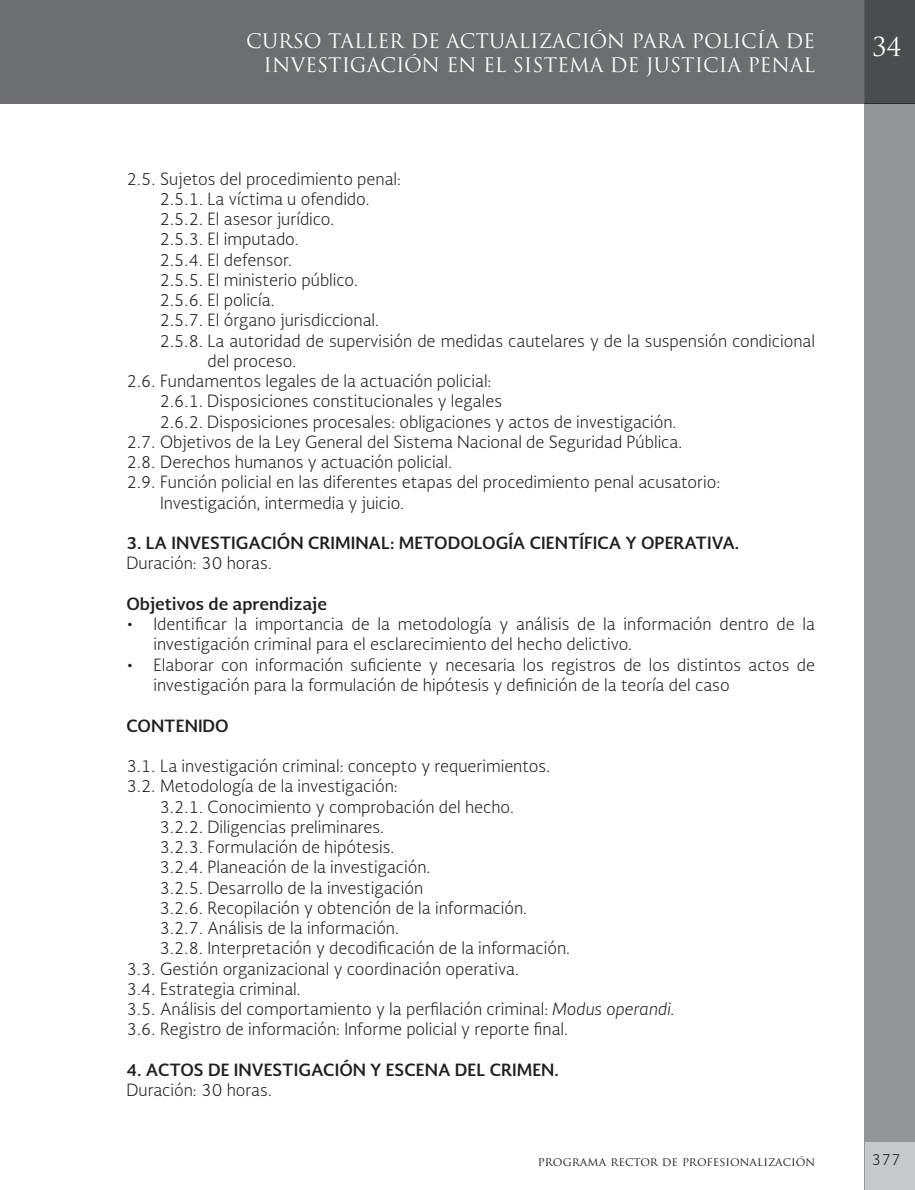
<style>
.page{position:relative;width:915px;height:1190px;background:#fff}
.page>*{position:absolute;margin:0;border:0;box-sizing:border-box;transform-origin:0 0}
.t1{font:25.5px "Trajan Pro";color:#fff}
.t2{font:19.5px/23.4px "Trajan Pro";color:#fff;text-align:right}
.t3{font:300 16.5px/20.2px "Soberana Sans";color:#231f20}
.t4{font:700 16.5px "Soberana Sans";color:#231f20}
.t5{font:300 15px "Soberana Sans";color:#231f20}
.t6{font:12px "Trajan Pro";color:#231f20}
.s1{font-style:italic}
</style>
<div class="page">
<div style="left:0;top:0;width:864px;height:104px;background:#6d6e71"></div>
<div style="left:864px;top:104px;width:50px;height:1086px;background:#939598"></div>
<div style="left:864px;top:0;width:50px;height:104px;background:#4b4c4d"></div>
<div style="left:865px;top:1142px;width:49px;height:48px;background:#c7c8ca"></div>
<p class="t2" style="left:246px;top:30px;width:570px">CURSO TALLER DE ACTUALIZACIÓN PARA POLICÍA DE<br>INVESTIGACIÓN EN EL SISTEMA DE JUSTICIA PENAL</p>
<p class="t3" style="left:126px;top:170px;width:276px">2.5. Sujetos del procedimiento penal:</p>
<p class="t3" style="left:159px;top:190px;width:212px">2.5.1. La víctima u ofendido.</p>
<p class="t3" style="left:159px;top:210px;width:176px">2.5.2. El asesor jurídico.</p>
<p class="t3" style="left:159px;top:231px;width:141px">2.5.3. El imputado.</p>
<p class="t3" style="left:159px;top:251px;width:134px">2.5.4. El defensor.</p>
<p class="t3" style="left:159px;top:271px;width:200px">2.5.5. El ministerio público.</p>
<p class="t3" style="left:159px;top:291px;width:117px">2.5.6. El policía.</p>
<p class="t3" style="left:159px;top:312px;width:221px">2.5.7. El órgano jurisdiccional.</p>
<p class="t3" style="left:159px;top:332px;width:657px">2.5.8. La autoridad de supervisión de medidas cautelares y de la suspensión condicional</p>
<p class="t3" style="left:207px;top:352px;width:90px">del proceso.</p>
<p class="t3" style="left:126px;top:372px;width:366px">2.6. Fundamentos legales de la actuación policial:</p>
<p class="t3" style="left:159px;top:393px;width:344px">2.6.1. Disposiciones constitucionales y legales</p>
<p class="t3" style="left:159px;top:413px;width:518px">2.6.2. Disposiciones procesales: obligaciones y actos de investigación.</p>
<p class="t3" style="left:126px;top:433px;width:557px">2.7. Objetivos de la Ley General del Sistema Nacional de Seguridad Pública.</p>
<p class="t3" style="left:126px;top:453px;width:327px">2.8. Derechos humanos y actuación policial.</p>
<p class="t3" style="left:126px;top:474px;width:595px">2.9. Función policial en las diferentes etapas del procedimiento penal acusatorio:</p>
<p class="t3" style="left:160px;top:494px;width:245px">Investigación, intermedia y juicio.</p>
<p class="t4" style="left:126px;top:536px;width:614px">3. LA INVESTIGACIÓN CRIMINAL: METODOLOGÍA CIENTÍFICA Y OPERATIVA.</p>
<p class="t3" style="left:126px;top:555px;width:147px">Duración: 30 horas.</p>
<p class="t4" style="left:126px;top:597px;width:202px">Objetivos de aprendizaje</p>
<p class="t3" style="left:153px;top:615px;width:663px">Identificar la importancia de la metodología y análisis de la información dentro de la investigación criminal para el esclarecimiento del hecho delictivo.<br>Elaborar con información suficiente y necesaria los registros de los distintos actos de investigación para la formulación de hipótesis y definición de la teoría del caso</p>
<p class="t4" style="left:126px;top:718px;width:104px">CONTENIDO</p>
<p class="t3" style="left:126px;top:757px;width:425px">3.1. La investigación criminal: concepto y requerimientos.</p>
<p class="t3" style="left:126px;top:777px;width:273px">3.2. Metodología de la investigación:</p>
<p class="t3" style="left:159px;top:798px;width:356px">3.2.1. Conocimiento y comprobación del hecho.</p>
<p class="t3" style="left:159px;top:818px;width:226px">3.2.2. Diligencias preliminares.</p>
<p class="t3" style="left:159px;top:838px;width:236px">3.2.3. Formulación de hipótesis.</p>
<p class="t3" style="left:159px;top:858px;width:272px">3.2.4. Planeación de la investigación.</p>
<p class="t3" style="left:159px;top:879px;width:265px">3.2.5. Desarrollo de la investigación</p>
<p class="t3" style="left:159px;top:899px;width:369px">3.2.6. Recopilación y obtención de la información.</p>
<p class="t3" style="left:159px;top:919px;width:241px">3.2.7. Análisis de la información.</p>
<p class="t3" style="left:159px;top:939px;width:412px">3.2.8. Interpretación y decodificación de la información.</p>
<p class="t3" style="left:126px;top:960px;width:394px">3.3. Gestión organizacional y coordinación operativa.</p>
<p class="t3" style="left:126px;top:980px;width:176px">3.4. Estrategia criminal.</p>
<p class="t3" style="left:126px;top:1000px;width:550px">3.5. Análisis del comportamiento y la perfilación criminal: <span class="s1">Modus operandi.</span></p>
<p class="t3" style="left:126px;top:1020px;width:443px">3.6. Registro de información: Informe policial y reporte final.</p>
<p class="t4" style="left:126px;top:1063px;width:434px">4. ACTOS DE INVESTIGACIÓN Y ESCENA DEL CRIMEN.</p>
<p class="t3" style="left:126px;top:1081px;width:147px">Duración: 30 horas.</p>
<p class="t6" style="left:538px;top:1154px;width:279px">programa rector de profesionalización</p>
<h1 class="t1" style="left:872px;top:32px;width:31px">34</h1>
<p class="t5" style="left:871px;top:1153px;width:31px">377</p>
</div>
